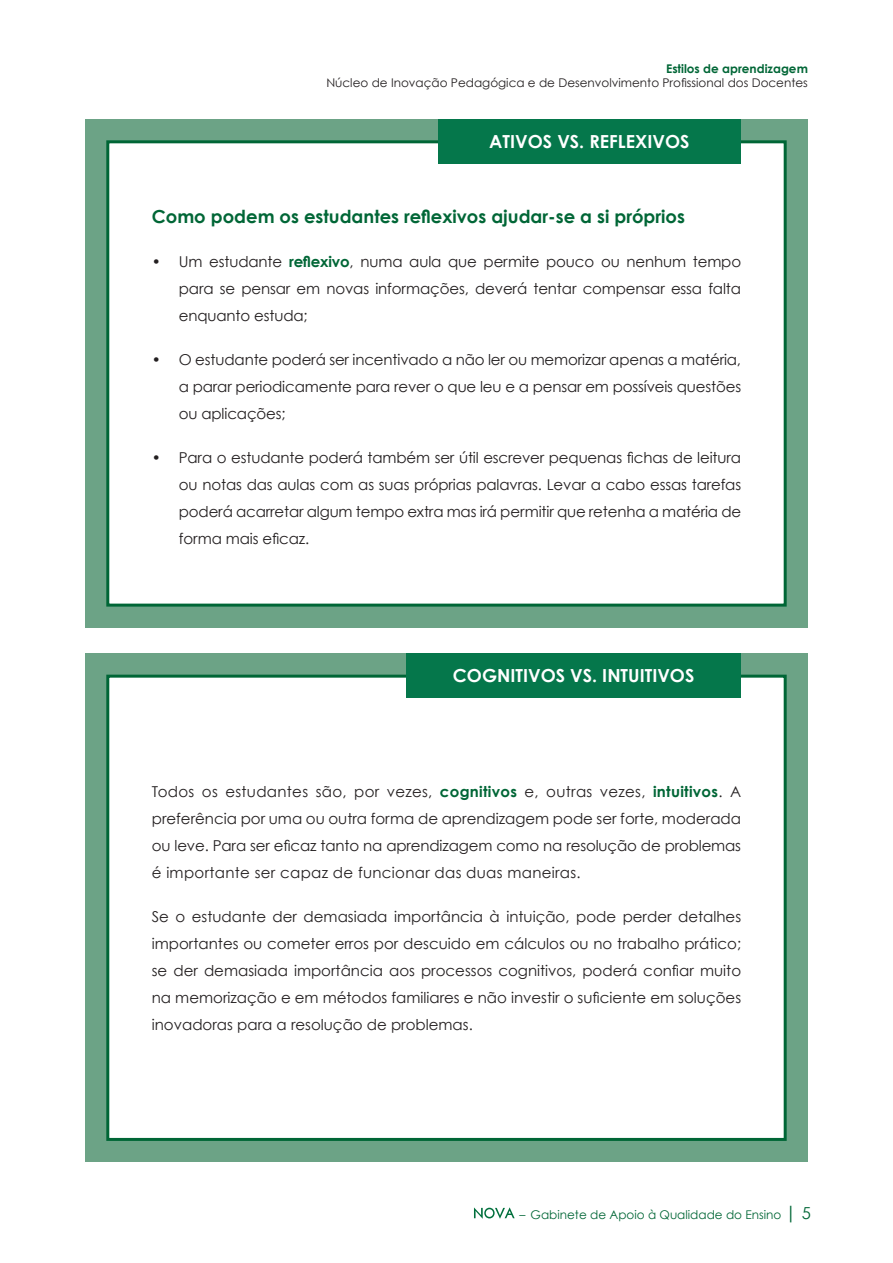
<style>
.page{position:relative;width:893px;height:1263px;background:#fff}
.page>*{position:absolute;margin:0;border:0;box-sizing:border-box;transform-origin:0 0}
.t1{font:700 18px "Century Gothic";color:#fff}
.t2{font:700 18px "Century Gothic";color:#006636}
.t3{font:15px/27px "Century Gothic";letter-spacing:-.01em;color:#231f20;text-align:justify}
.t4{font:12px "Century Gothic";color:#231f20}
.t5{font:12px "Century Gothic";color:#006636}
.t6{font:700 12px "Century Gothic";color:#006636}
.s1{font-weight:700;color:#006636}
.s2{font-size:18px}
.s3{font-size:16.5px}
</style>
<div class="page">
<svg style="left:474px;top:1207px;width:41px;height:12px"></svg>
<div style="left:85px;top:119px;width:723px;height:509px;background:#6ca386"></div>
<div style="left:108px;top:142px;width:677px;height:463px;background:#fff"></div>
<div style="left:106px;top:140px;width:681px;height:467px;border:3px solid #006636"></div>
<div style="left:85px;top:653px;width:723px;height:509px;background:#6ca386"></div>
<div style="left:108px;top:676px;width:677px;height:463px;background:#fff"></div>
<div style="left:106px;top:675px;width:681px;height:466px;border:3px solid #006636"></div>
<div style="left:438px;top:119px;width:303px;height:44px;background:#05774b"></div>
<div style="left:406px;top:653px;width:335px;height:45px;background:#05774b"></div>
<p class="t6" style="left:666px;top:61px;width:143px">Estilos de aprendizagem</p>
<p class="t4" style="left:326px;top:76px;width:483px">Núcleo de Inovação Pedagógica e de Desenvolvimento Profissional dos Docentes</p>
<p class="t1" style="left:601px;top:130px;width:69px">Âmbito</p>
<p class="t1" style="left:489px;top:130px;width:202px">Ativos vs. Reflexivos</p>
<p class="t2" style="left:152px;top:205px;width:535px">Como podem os estudantes reflexivos ajudar-se a si próprios</p>
<p class="t3" style="left:179px;top:248px;width:564px;text-indent:-27px">• Um estudante <span class="s1">reflexivo</span>, numa aula que permite pouco ou nenhum tempo para se pensar em novas informações, deverá tentar compensar essa falta enquanto estuda;</p>
<p class="t3" style="left:179px;top:346px;width:564px;text-indent:-27px">• O estudante poderá ser incentivado a não ler ou memorizar apenas a matéria, a parar periodicamente para rever o que leu e a pensar em possíveis questões ou aplicações;</p>
<p class="t3" style="left:179px;top:444px;width:564px;text-indent:-27px">• Para o estudante poderá também ser útil escrever pequenas fichas de leitura ou notas das aulas com as suas próprias palavras. Levar a cabo essas tarefas poderá acarretar algum tempo extra mas irá permitir que retenha a matéria de forma mais eficaz.</p>
<p class="t1" style="left:601px;top:664px;width:69px">Âmb o</p>
<p class="t1" style="left:453px;top:664px;width:243px">Cogn itivos vs. Intuitivos</p>
<p class="t3" style="left:152px;top:778px;width:591px">Todos os estudantes são, por vezes, <span class="s1">cognitivos</span> e, outras vezes, <span class="s1">intuitivos</span>. A preferência por uma ou outra forma de aprendizagem pode ser forte, moderada ou leve. Para ser eficaz tanto na aprendizagem como na resolução de problemas é importante ser capaz de funcionar das duas maneiras.</p>
<p class="t3" style="left:152px;top:903px;width:591px">Se o estudante der demasiada importância à intuição, pode perder detalhes importantes ou cometer erros por descuido em cálculos ou no trabalho prático; se der demasiada importância aos processos cognitivos, poderá confiar muito na memorização e em métodos familiares e não investir o suficiente em soluções inovadoras para a resolução de problemas.</p>
<p class="t5" style="left:520px;top:1207px;width:293px">– Gabinete de Apoio à Qualidade do Ensino <span class="s2">|</span> <span class="s3">5</span></p>
</div>
